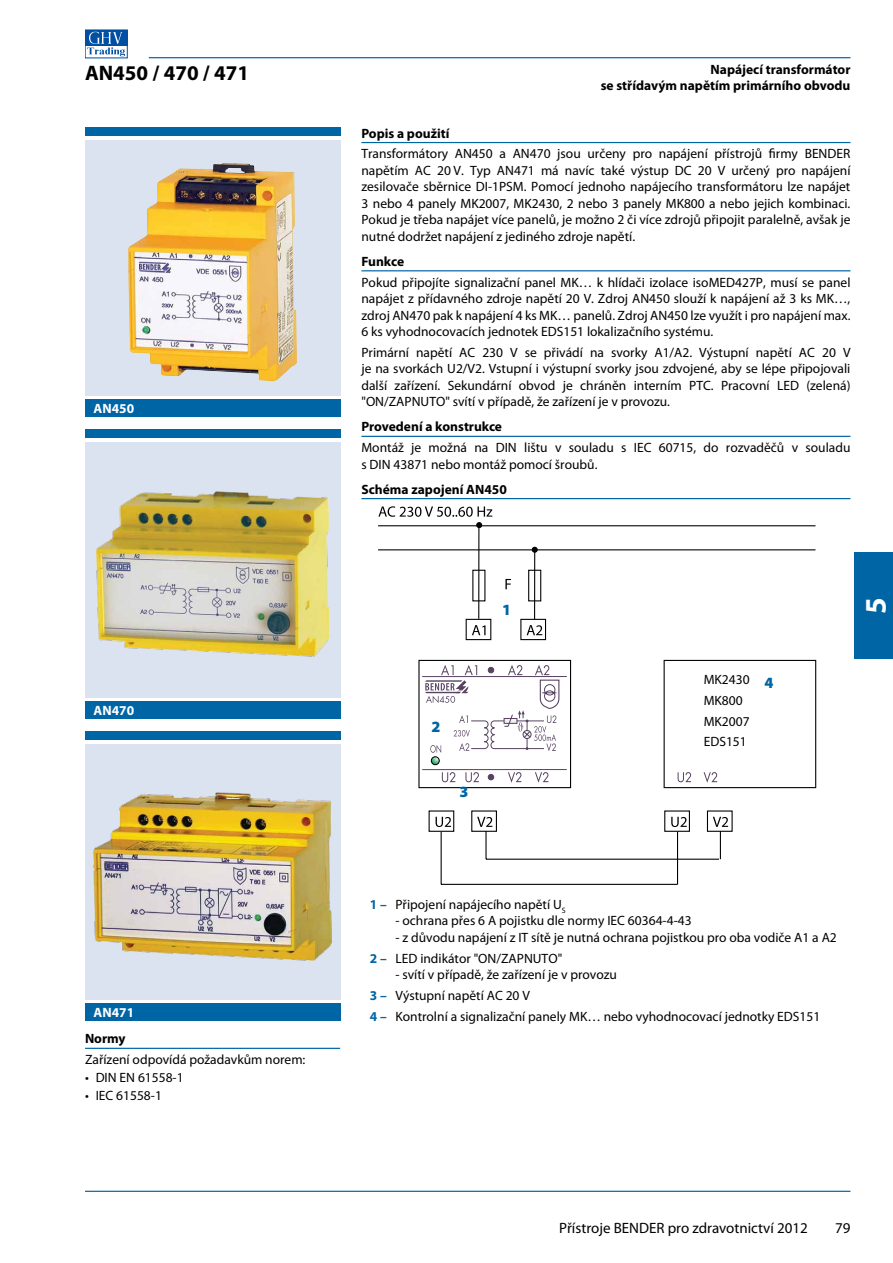
<style>
.page{position:relative;width:893px;height:1263px;background:#fff}
.page>*{position:absolute;margin:0;border:0;box-sizing:border-box;transform-origin:0 0}
.t1{font:700 30px "Myriad Pro";color:#fff}
.t2{font:700 21px "Myriad Pro";color:#000}
.t3{font:900 15.75px "Myriad Pro";color:#0065a4}
.t4{font:15px "Myriad Pro";color:#000}
.t5{font:13.5px/20.7px "Myriad Pro";color:#000}
.t6{font:700 13.5px/16.5px "Myriad Pro";color:#000;text-align:right}
.t7{font:700 13.5px "Myriad Pro";color:#fff}
.s1{font-weight:700}
.s2{font-weight:700;color:#0065a4}
</style>
<div class="page">
<div style="left:85px;top:30px;width:42px;height:16px;background:#004fa3"></div>
<svg style="left:87px;top:31px;width:38px;height:25px"></svg>
<hr style="left:149px;top:57px;width:701px;height:1px;background:#0065a4">
<hr style="left:85px;top:1191px;width:765px;height:1px;background:#0065a4">
<div style="left:855px;top:553px;width:38px;height:106px;background:#0065a4"></div>
<hr style="left:361px;top:142px;width:489px;height:1px;background:#0065a4">
<hr style="left:361px;top:270px;width:489px;height:1px;background:#0065a4">
<hr style="left:361px;top:436px;width:489px;height:1px;background:#0065a4">
<hr style="left:361px;top:498px;width:489px;height:1px;background:#0065a4">
<div style="left:85px;top:128px;width:255px;height:8px;background:#0065a4"></div>
<div style="left:85px;top:400px;width:255px;height:17px;background:#0065a4"></div>
<div style="left:85px;top:140px;width:255px;height:255px;background:#dce3f0"></div>
<div style="left:85px;top:429px;width:255px;height:9px;background:#0065a4"></div>
<div style="left:85px;top:702px;width:255px;height:17px;background:#0065a4"></div>
<div style="left:85px;top:442px;width:255px;height:255px;background:#dce3f0"></div>
<hr style="left:85px;top:1048px;width:255px;height:1px;background:#0065a4">
<div style="left:85px;top:731px;width:255px;height:9px;background:#0065a4"></div>
<div style="left:85px;top:1003px;width:255px;height:17px;background:#0065a4"></div>
<div style="left:85px;top:744px;width:255px;height:255px;background:#dce3f0"></div>
<img style="left:128px;top:163px;width:169px;height:219px">
<img style="left:97px;top:492px;width:232px;height:164px">
<img style="left:93px;top:792px;width:239px;height:168px">
<hr style="left:378px;top:549px;width:437px;height:1px;background:#000">
<hr style="left:378px;top:525px;width:437px;height:1px;background:#000">
<svg style="left:436px;top:817px;width:4px;height:10px"></svg>
<div style="left:429px;top:810px;width:25px;height:22px;border:1px solid #000"></div>
<svg style="left:440px;top:659px;width:280px;height:226px"></svg>
<svg style="left:378px;top:506px;width:169px;height:135px"></svg>
<div style="left:418px;top:660px;width:153px;height:128px;border:1px solid #000"></div>
<hr style="left:422px;top:676px;width:145px;height:1px;background:#574260">
<hr style="left:422px;top:769px;width:145px;height:1px;background:#574260">
<svg style="left:465px;top:772px;width:14px;height:10px"></svg>
<svg style="left:488px;top:774px;width:6px;height:6px"></svg>
<svg style="left:442px;top:772px;width:13px;height:10px"></svg>
<svg style="left:508px;top:772px;width:13px;height:11px"></svg>
<svg style="left:535px;top:772px;width:13px;height:11px"></svg>
<svg style="left:425px;top:665px;width:135px;height:100px"></svg>
<div style="left:664px;top:660px;width:152px;height:128px;border:1px solid #000"></div>
<svg style="left:671px;top:810px;width:62px;height:75px"></svg>
<svg style="left:678px;top:772px;width:13px;height:10px"></svg>
<svg style="left:704px;top:772px;width:13px;height:11px"></svg>
<p class="t2" style="left:85px;top:59px;width:166px">AN450 / 470 / 471</p>
<p class="t6" style="left:601px;top:61px;width:251px">Napájecí transformátor<br>se střídavým napětím primárního obvodu</p>
<p class="t5" style="left:361px;top:123px;width:490px"><span class="s1">Popis a použití<br></span>Transformátory AN450 a AN470 jsou určeny pro napájení přístrojů firmy BENDER</p>
<p class="t5" style="left:361px;top:162px;width:491px;line-height:16.5px;text-align:justify">napětím AC 20 V. Typ AN471 má navíc také výstup DC 20 V určený pro napájení zesilovače sběrnice DI-1PSM. Pomocí jednoho napájecího transformátoru lze napájet 3 nebo 4 panely MK2007, MK2430, 2 nebo 3 panely MK800 a nebo jejich kombinaci.<br>Pokud je třeba napájet více panelů, je možno 2 či více zdrojů připojit paralelně, avšak je nutné dodržet napájení z jediného zdroje napětí.</p>
<p class="t5" style="left:361px;top:251px;width:491px"><span class="s1">Funkce<br></span>Pokud připojíte signalizační panel MK… k hlídači izolace isoMED427P, musí se panel</p>
<p class="t5" style="left:361px;top:290px;width:491px;line-height:16.5px;text-align:justify">napájet z přídavného zdroje napětí 20 V. Zdroj AN450 slouží k napájení až 3 ks MK…, zdroj AN470 pak k napájení 4 ks MK… panelů. Zdroj AN450 lze využít i pro napájení max.<br>6 ks vyhodnocovacích jednotek EDS151 lokalizačního systému.</p>
<p class="t5" style="left:361px;top:344px;width:491px;line-height:16.5px;text-align:justify">Primární napětí AC 230 V se přivádí na svorky A1/A2. Výstupní napětí AC 20 V je na svorkách U2/V2. Vstupní i výstupní svorky jsou zdvojené, aby se lépe připojovali další zařízení. Sekundární obvod je chráněn interním PTC. Pracovní LED (zelená) "ON/ZAPNUTO" svítí v případě, že zařízení je v provozu.</p>
<p class="t5" style="left:361px;top:416px;width:490px"><span class="s1">Provedení a konstrukce<br></span>Montáž je možná na DIN lištu v souladu s IEC 60715, do rozvaděčů v souladu</p>
<p class="t5" style="left:361px;top:451px;width:238px;line-height:25px">s DIN 43871 nebo montáž pomocí šroubů.<br><span class="s1">Schéma zapojení AN450</span></p>
<p class="t7" style="left:94px;top:400px;width:42px">AN450</p>
<p class="t7" style="left:94px;top:702px;width:42px">AN470</p>
<p class="t7" style="left:94px;top:1004px;width:42px">AN471</p>
<p class="t5" style="left:85px;top:1028px;width:222px"><span class="s1">Normy<br></span>Zařízení odpovídá požadavkům norem:</p>
<p class="t5" style="left:85px;top:1067px;width:100px">• DIN EN 61558-1</p>
<p class="t5" style="left:85px;top:1085px;width:78px">• IEC 61558-1</p>
<p class="t3" style="left:502px;top:600px;width:11px">1</p>
<p class="t3" style="left:431px;top:718px;width:11px">2</p>
<p class="t3" style="left:459px;top:783px;width:11px">3</p>
<p class="t5" style="left:704px;top:669px;width:47px">MK2430<br>MK800<br>MK2007<br>EDS151</p>
<p class="t3" style="left:765px;top:674px;width:11px">4</p>
<p class="t1" style="left:856px;top:614px;width:18px;rotate:-90deg">5</p>
<p class="t5" style="left:370px;top:894px;width:197px"><span class="s2">1 –</span> Připojení napájecího napětí U<sub>S</sub></p>
<p class="t5" style="left:395px;top:910px;width:298px">- ochrana přes 6 A pojistku dle normy IEC 60364-4-43</p>
<p class="t5" style="left:370px;top:927px;width:468px;text-indent:25px">- z důvodu napájení z IT sítě je nutná ochrana pojistkou pro oba vodiče A1 a A2<br><span class="s2">2 –</span> LED indikátor "ON/ZAPNUTO"</p>
<p class="t5" style="left:370px;top:964px;width:452px;text-indent:25px">- svítí v případě, že zařízení je v provozu<br><span class="s2">3 –</span> Výstupní napětí AC 20 V<br><span class="s2">4 –</span> Kontrolní a signalizační panely MK… nebo vyhodnocovací jednotky EDS151</p>
<p class="t4" style="left:559px;top:1219px;width:250px">Přístroje BENDER pro zdravotnictví 2012</p>
<p class="t4" style="left:835px;top:1219px;width:17px">79</p>
</div>
